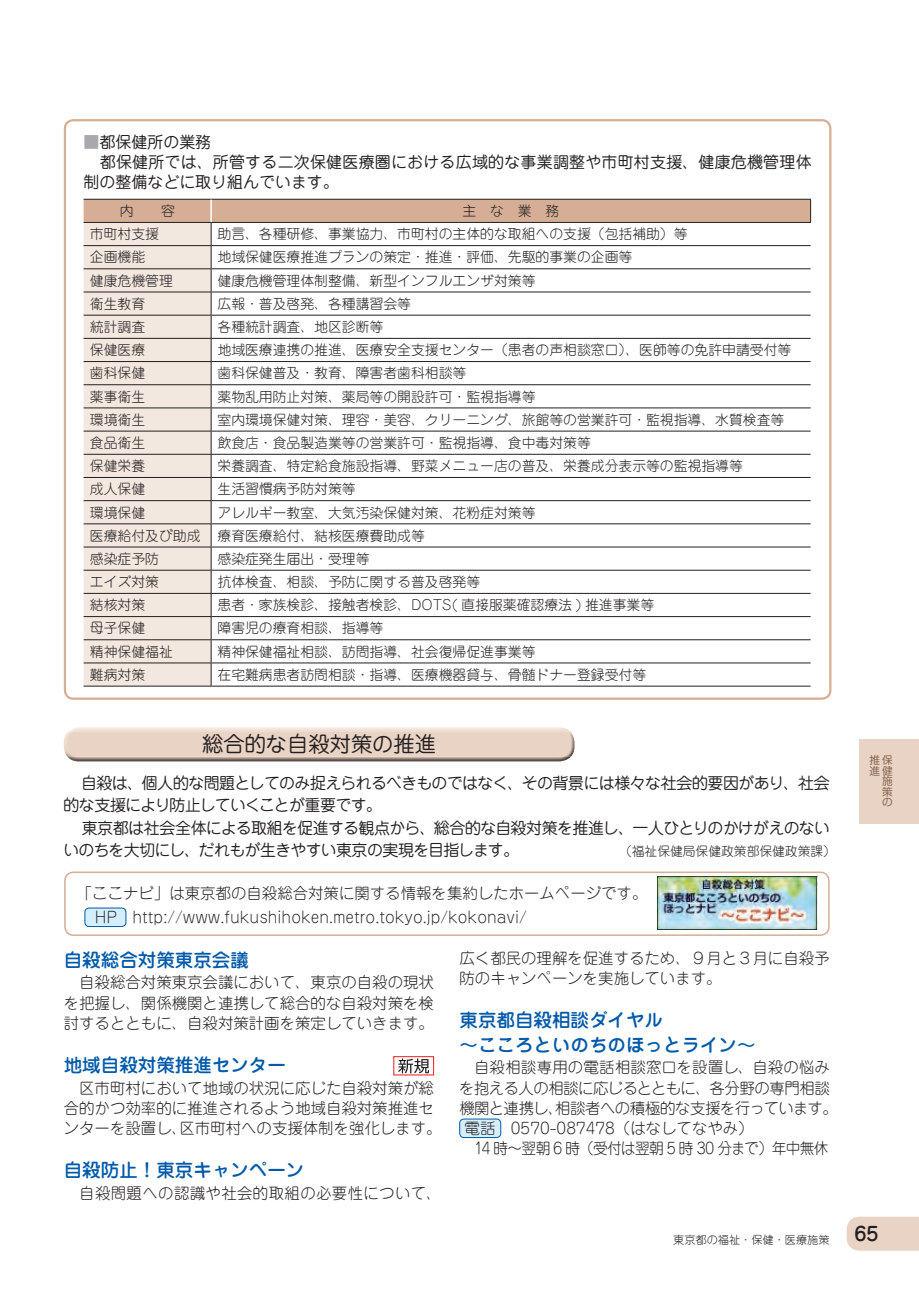
<style>
.page{position:relative;width:919px;height:1289px;background:#fff}
.page>*{position:absolute;margin:0;border:0;box-sizing:border-box;transform-origin:0 0}
.t1{font:21.3px "Jun 201 Pro";color:#231f20}
.t2{font:500 19.2px "Jun 34 Pro";color:#231f20}
.t3{font:500 18.45px/24.5px "Jun 34 Pro";color:#015aaa}
.t4{font:15.9px/22.4px "Jun 201 Pro";letter-spacing:-.045em;color:#231f20}
.t5{font:15.9px/22.4px "Jun 201 Pro";letter-spacing:-.025em;color:#231f20}
.t6{font:15.9px/20.2px "Jun 201 Pro";letter-spacing:.015em;color:#231f20}
.t7{font:300 15.45px/20.2px "Jun 101 Pro";color:#231f20}
.t8{font:300 15.45px "Jun 101 Pro";letter-spacing:-.035em;color:#231f20}
.t9{font:300 15.45px "Jun 101 Pro";letter-spacing:-.05em;color:#231f20;scale:.95 1}
.t10{font:300 15.45px "Jun 101 Pro";letter-spacing:.025em;color:#231f20}
.t11{font:300 13.8px/23.1px "Jun 101 Pro";color:#231f20}
.t12{font:300 12.75px "Jun 101 Pro";color:#231f20}
.t13{font:300 11.1px "Jun 101 Pro";color:#231f20}
.t14{font:10.65px/10.6px "Shin M Go Pro";color:#886955;text-align:right}
.s1{color:#a8a9ad}
</style>
<div class="page">
<div style="left:859px;top:739px;width:59px;height:84px;background:#e9d3c4"></div>
<div style="left:846px;top:1216px;width:72px;height:34px;background:#e9d3c4"></div>
<div style="left:459px;top:1118px;width:41px;height:19px;background:#d4effb;border-radius:4px"></div>
<div style="left:459px;top:1118px;width:42px;height:19px;border:1px solid #015aaa;border-radius:4px"></div>
<div style="left:85px;top:908px;width:41px;height:18px;background:#d4effb;border-radius:4px"></div>
<div style="left:85px;top:907px;width:41px;height:19px;border:1px solid #015aaa;border-radius:4px"></div>
<img style="left:75px;top:756px;width:497px;height:6px">
<img style="left:67px;top:756px;width:504px;height:5px">
<div style="left:64px;top:731px;width:510px;height:25px;background:#e9d3c4"></div>
<div style="left:64px;top:871px;width:765px;height:64px;border:2px solid #d5ae95;border-radius:9px"></div>
<hr style="left:211px;top:685px;width:599px;height:1px;background:#231f20">
<svg style="left:84px;top:199px;width:727px;height:486px"></svg>
<hr style="left:84px;top:685px;width:127px;height:1px;background:#231f20">
<hr style="left:210px;top:200px;width:2px;height:22px;background:#fff">
<div style="left:393px;top:1056px;width:41px;height:19px;border:1px solid #ee1d23"></div>
<svg style="left:398px;top:1058px;width:31px;height:15px"></svg>
<img style="left:657px;top:876px;width:160px;height:53px">
<p class="t6" style="left:84px;top:130px;width:729px"><span class="s1">■</span>都保健所の業務<br>　都保健所では、所管する二次保健医療圏における広域的な事業調整や市町村支援、健康危機管理体制の整備などに取り組んでいます。</p>
<p class="t11" style="left:120px;top:198px;width:57px">内　　容</p>
<p class="t11" style="left:462px;top:198px;width:98px">主　な　業　務</p>
<p class="t11" style="left:90px;top:221px;width:71px">市町村支援</p>
<p class="t11" style="left:217px;top:221px;width:471px">助言、各種研修、事業協力、市町村の主体的な取組への支援（包括補助）等</p>
<p class="t11" style="left:90px;top:244px;width:57px">企画機能</p>
<p class="t11" style="left:217px;top:244px;width:416px">地域保健医療推進プランの策定・推進・評価、先駆的事業の企画等</p>
<p class="t11" style="left:90px;top:267px;width:84px">健康危機管理</p>
<p class="t11" style="left:217px;top:267px;width:319px">健康危機管理体制整備、新型インフルエンザ対策等</p>
<p class="t11" style="left:90px;top:290px;width:57px">衛生教育</p>
<p class="t11" style="left:217px;top:290px;width:195px">広報・普及啓発、各種講習会等</p>
<p class="t11" style="left:90px;top:313px;width:57px">統計調査</p>
<p class="t11" style="left:217px;top:313px;width:167px">各種統計調査、地区診断等</p>
<p class="t11" style="left:90px;top:337px;width:57px">保健医療</p>
<p class="t11" style="left:217px;top:337px;width:575px">地域医療連携の推進、医療安全支援センター（患者の声相談窓口）、医師等の免許申請受付等</p>
<p class="t11" style="left:90px;top:360px;width:57px">歯科保健</p>
<p class="t11" style="left:217px;top:360px;width:250px">歯科保健普及・教育、障害者歯科相談等</p>
<p class="t11" style="left:90px;top:383px;width:57px">薬事衛生</p>
<p class="t11" style="left:217px;top:383px;width:319px">薬物乱用防止対策、薬局等の開設許可・監視指導等</p>
<p class="t11" style="left:90px;top:406px;width:57px">環境衛生</p>
<p class="t11" style="left:217px;top:406px;width:568px">室内環境保健対策、理容・美容、クリーニング、旅館等の営業許可・監視指導、水質検査等</p>
<p class="t11" style="left:90px;top:429px;width:57px">食品衛生</p>
<p class="t11" style="left:217px;top:429px;width:375px">飲食店・食品製造業等の営業許可・監視指導、食中毒対策等</p>
<p class="t11" style="left:90px;top:453px;width:57px">保健栄養</p>
<p class="t11" style="left:217px;top:453px;width:527px">栄養調査、特定給食施設指導、野菜メニュー店の普及、栄養成分表示等の監視指導等</p>
<p class="t11" style="left:90px;top:476px;width:57px">成人保健</p>
<p class="t11" style="left:217px;top:476px;width:140px">生活習慣病予防対策等</p>
<p class="t11" style="left:90px;top:499px;width:57px">環境保健</p>
<p class="t11" style="left:90px;top:499px;width:447px;text-indent:127px">アレルギー教室、大気汚染保健対策、花粉症対策等医療給付及び助成 療育医療給付、結核医療費助成等<br>感染症予防</p>
<p class="t11" style="left:217px;top:545px;width:154px">感染症発生届出・受理等</p>
<p class="t11" style="left:90px;top:568px;width:71px">エイズ対策</p>
<p class="t11" style="left:217px;top:568px;width:264px">抗体検査、相談、予防に関する普及啓発等</p>
<p class="t11" style="left:90px;top:592px;width:57px">結核対策</p>
<p class="t11" style="left:217px;top:592px;width:438px">患者・家族検診、接触者検診、DOTS( 直接服薬確認療法 ) 推進事業等</p>
<p class="t11" style="left:90px;top:615px;width:57px">母子保健</p>
<p class="t11" style="left:217px;top:615px;width:167px">障害児の療育相談、指導等</p>
<p class="t11" style="left:90px;top:638px;width:84px">精神保健福祉</p>
<p class="t11" style="left:217px;top:638px;width:319px">精神保健福祉相談、訪問指導、社会復帰促進事業等</p>
<p class="t11" style="left:90px;top:661px;width:57px">難病対策</p>
<p class="t11" style="left:217px;top:661px;width:430px">在宅難病患者訪問相談・指導、医療機器貸与、骨髄ドナー登録受付等</p>
<h1 class="t1" style="left:202px;top:727px;width:235px">総合的な自殺対策の推進</h1>
<p class="t5" style="left:64px;top:770px;width:767px;text-indent:18px">自殺は、個人的な問題としてのみ捉えられるべきものではなく、その背景には様々な社会的要因があり、社会的な支援により防止していくことが重要です。</p>
<p class="t4" style="left:63px;top:814px;width:768px;text-indent:18px">東京都は社会全体による取組を促進する観点から、総合的な自殺対策を推進し、一人ひとりのかけがえのないいのちを大切にし、だれもが生きやすい東京の実現を目指します。</p>
<p class="t12" style="left:619px;top:841px;width:218px">（福祉保健局保健政策部保健政策課）</p>
<p class="t7" style="left:95px;top:879px;width:554px;line-height:24.5px;text-indent:-18px">「ここナビ」は東京都の自殺総合対策に関する情報を集約したホームページです。<br>HP　http://www.fukushihoken.metro.tokyo.jp/kokonavi/</p>
<h3 class="t3" style="left:64px;top:945px;width:186px">自殺総合対策東京会議</h3>
<p class="t7" style="left:64px;top:970px;width:371px;text-align:justify;text-indent:15px">自殺総合対策東京会議において、東京の自殺の現状を把握し、関係機関と連携して総合的な自殺対策を検討するとともに、自殺対策計画を策定していきます。</p>
<h3 class="t3" style="left:64px;top:1050px;width:223px">地域自殺対策推進センター</h3>
<p class="t7" style="left:64px;top:1075px;width:379px;text-align:center">区市町村において地域の状況に応じた自殺対策が総<br>合的かつ効率的に推進されるよう地域自殺対策推進センターを設置し、区市町村への支援体制を強化します。</p>
<h3 class="t3" style="left:64px;top:1156px;width:242px">自殺防止！東京キャンペーン</h3>
<p class="t10" style="left:79px;top:1180px;width:364px">自殺問題への認識や社会的取組の必要性について、</p>
<p class="t7" style="left:459px;top:946px;width:371px">広く都民の理解を促進するため、９月と３月に自殺予防のキャンペーンを実施しています。</p>
<h3 class="t3" style="left:459px;top:1006px;width:297px">東京都自殺相談ダイヤル<br>〜こころといのちのほっとライン〜</h3>
<p class="t7" style="left:474px;top:1055px;width:357px">自殺相談専用の電話相談窓口を設置し、自殺の悩み</p>
<p class="t8" style="left:459px;top:1075px;width:372px">を抱える人の相談に応じるとともに、各分野の専門相談</p>
<p class="t8" style="left:459px;top:1095px;width:380px">機関と連携し、相談者への積極的な支援を行っています。</p>
<p class="t7" style="left:464px;top:1116px;width:290px">電話　0570-087478（はなしてなやみ）</p>
<p class="t9" style="left:474px;top:1136px;width:374px">14 時〜翌朝 6 時（受付は翌朝 5 時 30 分まで）年中無休</p>
<p class="t14" style="left:869px;top:753px;width:25px">推保進健施策<br>の</p>
<p class="t13" style="left:673px;top:1231px;width:158px">東京都の福祉・保健・医療施策</p>
<h2 class="t2" style="left:854px;top:1218px;width:26px">65</h2>
</div>
